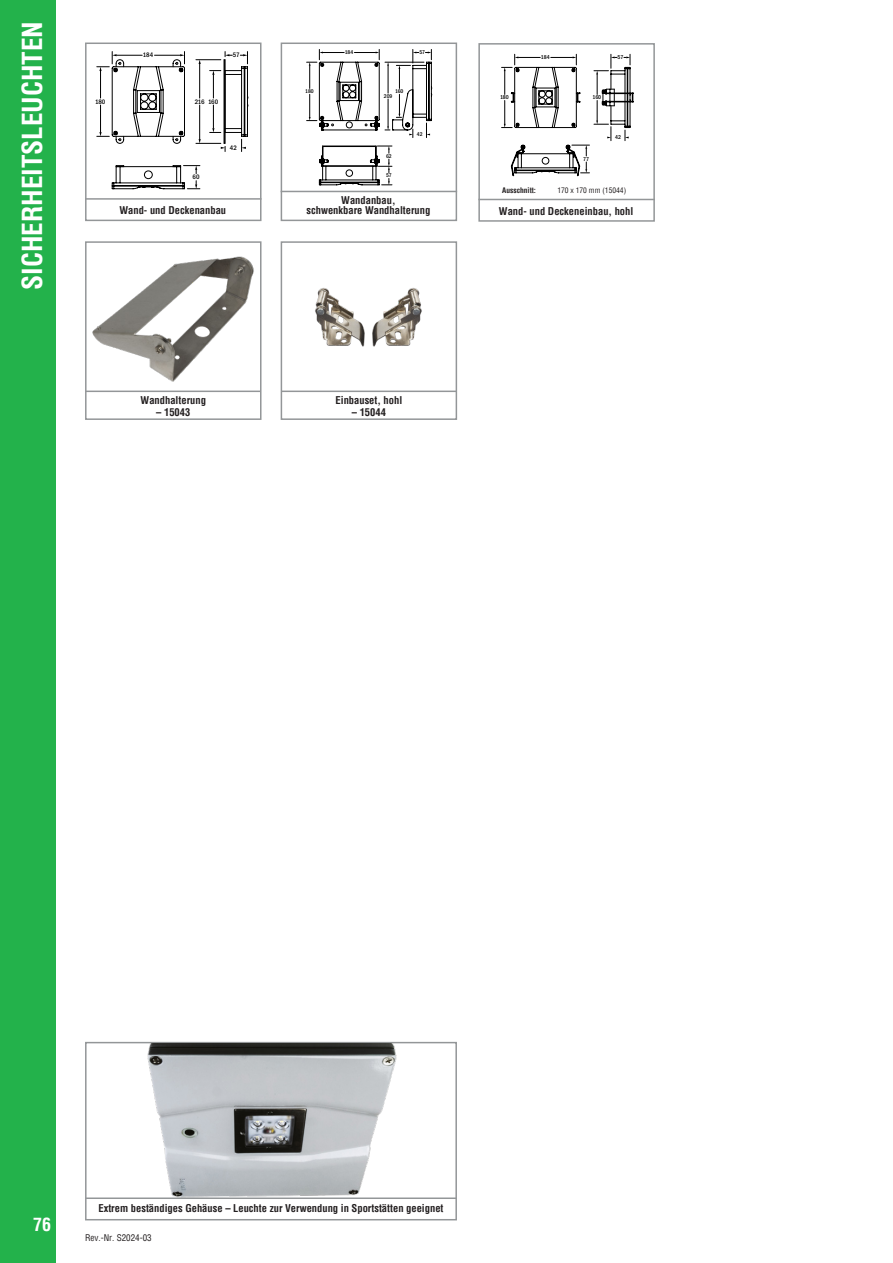
<style>
.page{position:relative;width:893px;height:1263px;background:#fff}
.page>*{position:absolute;margin:0;border:0;box-sizing:border-box;transform-origin:0 0}
.t1{font:700 condensed 27px "Helvetica";color:#fff}
.t2{font:700 condensed 18px "Helvetica";color:#fff}
.Technische_Details_bold{font:700 condensed 10.5px/10.5px "Helvetica";color:#231f20;text-align:center}
.t3{font:condensed 9px "Helvetica";color:#231f20}
.Technische_Details{font:condensed 7.5px "Helvetica";color:#231f20}
.Technische_Details-2{font:700 condensed 7.5px "Helvetica";color:#231f20}
.t4{font:500 condensed 6.75px "Franklin Gothic";letter-spacing:-.02em;color:#000}
.t5{font:500 condensed 5.85px "Franklin Gothic";letter-spacing:-.02em;color:#000}
.t6{font:500 condensed 5.55px "Franklin Gothic";color:#000}
</style>
<div class="page">
<svg style="left:85px;top:42px;width:177px;height:180px"></svg>
<hr style="left:85px;top:198px;width:176px;height:2px;background:#939698">
<svg style="left:280px;top:42px;width:178px;height:180px"></svg>
<hr style="left:281px;top:191px;width:176px;height:1px;background:#939698">
<svg style="left:478px;top:43px;width:177px;height:179px"></svg>
<hr style="left:478px;top:199px;width:177px;height:1px;background:#939698">
<svg style="left:85px;top:1041px;width:372px;height:180px"></svg>
<hr style="left:86px;top:1197px;width:370px;height:2px;background:#939698">
<img style="left:132px;top:1043px;width:279px;height:154px">
<svg style="left:85px;top:241px;width:177px;height:179px"></svg>
<hr style="left:86px;top:391px;width:175px;height:1px;background:#939698">
<svg style="left:280px;top:241px;width:178px;height:179px"></svg>
<hr style="left:281px;top:391px;width:175px;height:1px;background:#939698">
<img style="left:87px;top:248px;width:173px;height:138px">
<img style="left:311px;top:279px;width:115px;height:75px">
<div style="left:0;top:0;width:55px;height:1263px;background:#23b24b"></div>
<h1 class="t1" style="left:14px;top:290px;width:270px;rotate:-90deg">SICHERHEITSLEUCHTEN</h1>
<p class="t4" style="left:143px;top:53px;width:12px">184</p>
<p class="t4" style="left:233px;top:53px;width:8px">57</p>
<p class="t4" style="left:95px;top:99px;width:12px">180</p>
<p class="t4" style="left:208px;top:99px;width:12px">160</p>
<p class="t4" style="left:195px;top:99px;width:11px">216</p>
<p class="t4" style="left:193px;top:175px;width:8px">60</p>
<p class="t4" style="left:230px;top:145px;width:8px">42</p>
<p class="Technische_Details_bold" style="left:119px;top:205px;width:108px">Wand- und Deckenanbau</p>
<p class="Technische_Details_bold" style="left:141px;top:395px;width:67px">Wandhalterung</p>
<p class="Technische_Details_bold" style="left:156px;top:406px;width:36px">– 15043</p>
<p class="t6" style="left:305px;top:89px;width:10px">180</p>
<p class="t6" style="left:345px;top:51px;width:10px">184</p>
<p class="t6" style="left:419px;top:51px;width:7px">57</p>
<p class="t6" style="left:395px;top:89px;width:10px">160</p>
<p class="t6" style="left:384px;top:94px;width:10px">209</p>
<p class="t6" style="left:386px;top:154px;width:7px">62</p>
<p class="t6" style="left:386px;top:174px;width:7px">57</p>
<p class="t6" style="left:417px;top:133px;width:7px">42</p>
<p class="Technische_Details_bold" style="left:306px;top:194px;width:125px">Wandanbau,<br>schwenkbare Wandhalterung</p>
<p class="Technische_Details_bold" style="left:335px;top:395px;width:68px">Einbauset, hohl</p>
<p class="Technische_Details_bold" style="left:352px;top:406px;width:36px">– 15044</p>
<p class="t5" style="left:541px;top:55px;width:10px">184</p>
<p class="t5" style="left:500px;top:95px;width:10px">180</p>
<p class="t5" style="left:593px;top:95px;width:10px">160</p>
<p class="t5" style="left:618px;top:55px;width:7px">57</p>
<p class="t5" style="left:583px;top:157px;width:7px">77</p>
<p class="t5" style="left:615px;top:135px;width:7px">42</p>
<p class="Technische_Details-2" style="left:502px;top:185px;width:35px">Ausschnitt:</p>
<p class="Technische_Details" style="left:557px;top:185px;width:70px">170 x 170 mm (15044)</p>
<p class="Technische_Details_bold" style="left:499px;top:205px;width:136px">Wand- und Deckeneinbau, hohl</p>
<h2 class="t2" style="left:33px;top:1212px;width:19px">76</h2>
<p class="Technische_Details_bold" style="left:98px;top:1203px;width:347px">Extrem beständiges Gehäuse – Leuchte zur Verwendung in Sportstätten geeignet</p>
<p class="t3" style="left:85px;top:1231px;width:68px">Rev.-Nr. S2024-03</p>
</div>
